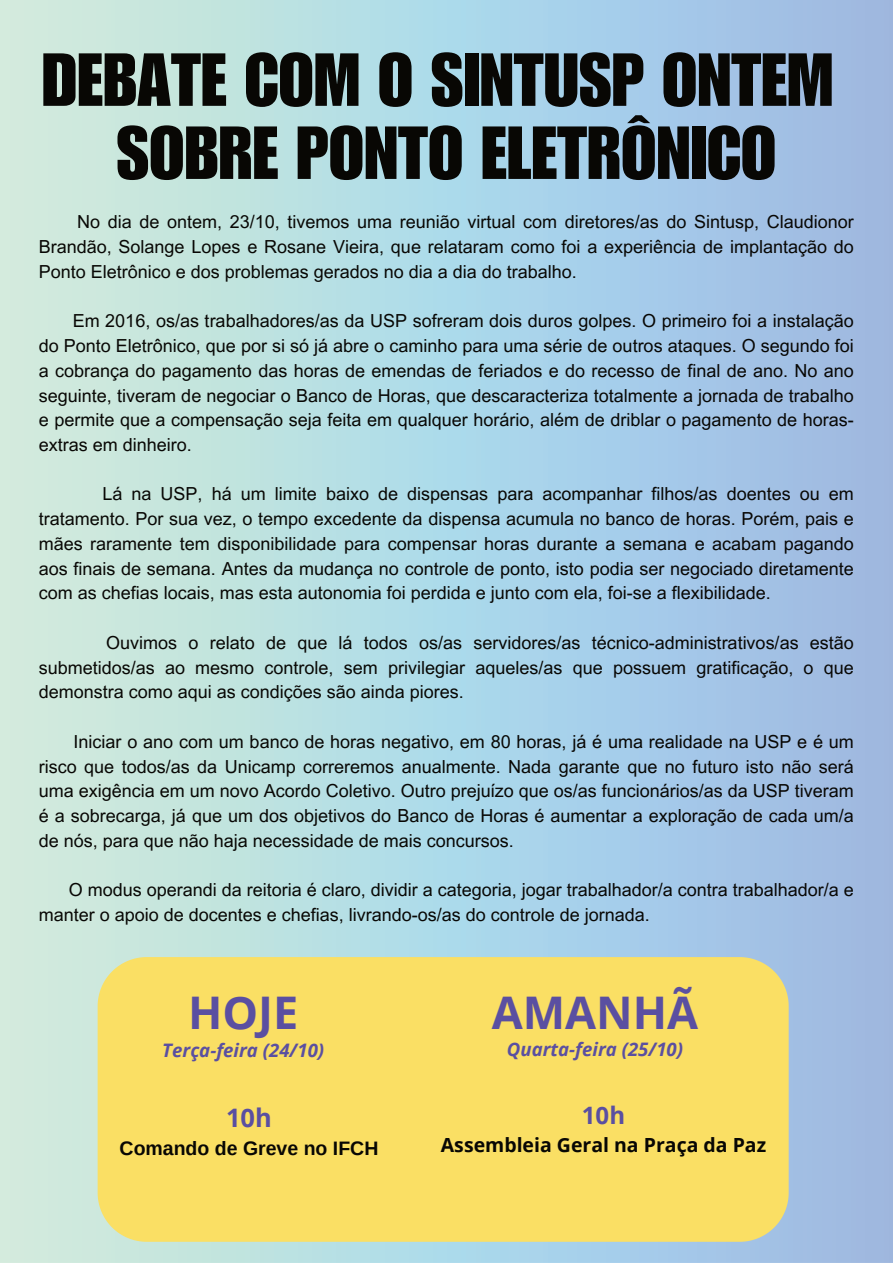
<style>
.page{position:relative;width:893px;height:1264px;background:#fff}
.page>*{position:absolute;margin:0;border:0;box-sizing:border-box;transform-origin:0 0}
.t1{font:73.5px/73.1px "Impact LT Std";color:#080704;text-align:center}
.t2{font:700 45px "Open Sans";color:#5a4fa1}
.t3{font:700 25.5px "Open Sans";color:#5a4fa1}
.t4{font:700 24px "Open Sans";color:#5a4fa1}
.t5{font:700 19.5px "Open Sans";color:#080704}
.t6{font:700 19.5px "Arimo";color:#080704}
.t7{font:italic 700 18.6px "Open Sans";color:#5a4fa1}
.t8{font:18px/24.8px "Arial MT Pro";color:#080704;text-align:justify}
</style>
<div class="page">
<div style="left:98px;top:957px;width:690px;height:284px;background:#fadf64"></div>
<h1 class="t1" style="left:42px;top:42px;width:793px">DEBATE COM O SINTUSP ONTEM<br>SOBRE PONTO ELETRÔNICO</h1>
<p class="t8" style="left:39px;top:210px;width:816px;text-indent:38px">No dia de ontem, 23/10, tivemos uma reunião virtual com diretores/as do Sintusp, Claudionor Brandão, Solange Lopes e Rosane Vieira, que relataram como foi a experiência de implantação do Ponto Eletrônico e dos problemas gerados no dia a dia do trabalho.</p>
<p class="t8" style="left:39px;top:309px;width:816px;text-indent:34px">Em 2016, os/as trabalhadores/as da USP sofreram dois duros golpes. O primeiro foi a instalação do Ponto Eletrônico, que por si só já abre o caminho para uma série de outros ataques. O segundo foi a cobrança do pagamento das horas de emendas de feriados e do recesso de final de ano. No ano seguinte, tiveram de negociar o Banco de Horas, que descaracteriza totalmente a jornada de trabalho e permite que a compensação seja feita em qualquer horário, além de driblar o pagamento de horas&shy;extras em dinheiro.</p>
<p class="t8" style="left:39px;top:482px;width:816px;text-indent:64px">Lá na USP, há um limite baixo de dispensas para acompanhar filhos/as doentes ou em tratamento. Por sua vez, o tempo excedente da dispensa acumula no banco de horas. Porém, pais e mães raramente tem disponibilidade para compensar horas durante a semana e acabam pagando aos finais de semana. Antes da mudança no controle de ponto, isto podia ser negociado diretamente com as chefias locais, mas esta autonomia foi perdida e junto com ela, foi-se a flexibilidade.</p>
<p class="t8" style="left:39px;top:631px;width:816px;text-indent:68px">Ouvimos o relato de que lá todos os/as servidores/as técnico-administrativos/as estão submetidos/as ao mesmo controle, sem privilegiar aqueles/as que possuem gratificação, o que demonstra como aqui as condições são ainda piores.</p>
<p class="t8" style="left:39px;top:730px;width:816px;text-indent:35px">Iniciar o ano com um banco de horas negativo, em 80 horas, já é uma realidade na USP e é um risco que todos/as da Unicamp correremos anualmente. Nada garante que no futuro isto não será uma exigência em um novo Acordo Coletivo. Outro prejuízo que os/as funcionários/as da USP tiveram é a sobrecarga, já que um dos objetivos do Banco de Horas é aumentar a exploração de cada um/a de nós, para que não haja necessidade de mais concursos.</p>
<p class="t8" style="left:39px;top:878px;width:816px;text-indent:30px">O modus operandi da reitoria é claro, dividir a categoria, jogar trabalhador/a contra trabalhador/a e manter o apoio de docentes e chefias, livrando-os/as do controle de jornada.</p>
<h2 class="t2" style="left:188px;top:981px;width:112px">HOJE</h2>
<p class="t7" style="left:162px;top:1036px;width:163px">Terça-feira (24/10)</p>
<h3 class="t3" style="left:226px;top:1099px;width:47px">10h</h3>
<p class="t6" style="left:120px;top:1134px;width:260px">Comando de Greve no IFCH</p>
<h2 class="t2" style="left:491px;top:981px;width:208px">AMANHÃ</h2>
<p class="t7" style="left:507px;top:1036px;width:178px">Quarta-feira (25/10)</p>
<h3 class="t4" style="left:582px;top:1098px;width:45px">10h</h3>
<p class="t5" style="left:441px;top:1131px;width:327px">Assembleia Geral na Praça da Paz</p>
</div>
